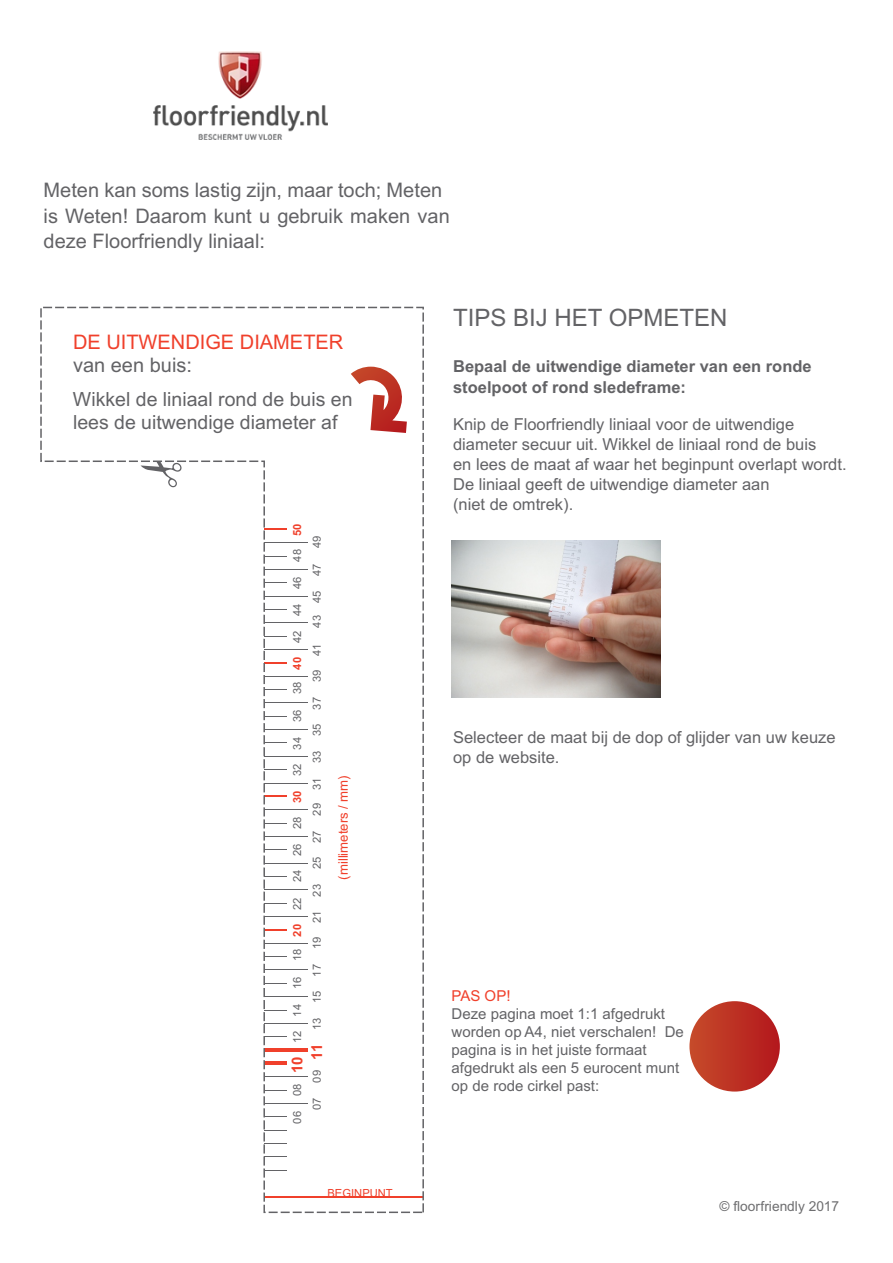
<style>
.page{position:relative;width:893px;height:1263px;background:#fff}
.page>*{position:absolute;margin:0;border:0;box-sizing:border-box;transform-origin:0 0}
.t1{font:24px "Arial";color:#636366}
.t2{font:20.1px/25.5px "Arial";color:#636366}
.t3{font:20.1px "Arial";color:#f0402b}
.t4{font:19.5px/22.8px "Arial";color:#636366}
.t5{font:16.5px/19.8px "Arial";color:#636366}
.t6{font:700 16.5px/21.3px "Arial";color:#636366}
.t7{font:15px/18px "Arial";color:#636366}
.t8{font:15px "Arial";color:#f0402b}
.t9{font:700 15px "Arial";color:#f0402b}
.t10{font:13.8px "Arial";color:#6e6e70}
.t11{font:13.2px "Arial";color:#f0402b}
.t12{font:11.25px "Arial";color:#636366}
.t13{font:11.25px "Arial";color:#f0402b}
.s1{font-weight:700;color:#f0402b}
.s2{font-weight:700;font-size:15px;color:#f0402b}
</style>
<div class="page">
<div style="left:689px;top:1001px;width:91px;height:90px;background:linear-gradient(to right,#c74f2f,#b4181d);border-radius:50%"></div>
<svg style="left:40px;top:307px;width:384px;height:906px"></svg>
<img style="left:452px;top:540px;width:209px;height:157px">
<img style="left:154px;top:51px;width:173px;height:89px">
<p class="t2" style="left:44px;top:179px;width:408px">Meten kan soms lastig zijn, maar toch; Meten is Weten! Daarom kunt u gebruik maken van deze Floorfriendly liniaal:</p>
<p class="t3" style="left:73px;top:334px;width:272px">DE UITWENDIGE DIAMETER</p>
<p class="t2" style="left:73px;top:354px;width:121px">van een buis:</p>
<p class="t4" style="left:73px;top:390px;width:281px">Wikkel de liniaal rond de buis en lees de uitwendige diameter af</p>
<p class="t12" style="left:293px;top:562px;width:40px;rotate:-90deg">48 <span class="s1">50</span></p>
<p class="t12" style="left:293px;top:589px;width:14px;rotate:-90deg">46</p>
<p class="t12" style="left:293px;top:616px;width:14px;rotate:-90deg">44</p>
<p class="t12" style="left:293px;top:643px;width:14px;rotate:-90deg">42</p>
<p class="t12" style="left:293px;top:694px;width:39px;rotate:-90deg">38 <span class="s1">40</span></p>
<p class="t12" style="left:293px;top:722px;width:14px;rotate:-90deg">36</p>
<p class="t12" style="left:293px;top:750px;width:14px;rotate:-90deg">34</p>
<p class="t12" style="left:293px;top:776px;width:14px;rotate:-90deg">32</p>
<p class="t12" style="left:293px;top:829px;width:40px;rotate:-90deg">28 <span class="s1">30</span></p>
<p class="t12" style="left:293px;top:856px;width:14px;rotate:-90deg">26</p>
<p class="t12" style="left:293px;top:882px;width:14px;rotate:-90deg">24</p>
<p class="t12" style="left:293px;top:910px;width:14px;rotate:-90deg">22</p>
<p class="t12" style="left:293px;top:961px;width:39px;rotate:-90deg">18 <span class="s1">20</span></p>
<p class="t12" style="left:293px;top:989px;width:14px;rotate:-90deg">16</p>
<p class="t12" style="left:293px;top:1017px;width:14px;rotate:-90deg">14</p>
<p class="t12" style="left:293px;top:1096px;width:66px;rotate:-90deg">08 <span class="s2">10</span> 12</p>
<p class="t12" style="left:293px;top:1123px;width:14px;rotate:-90deg">06</p>
<p class="t12" style="left:312px;top:548px;width:14px;rotate:-90deg">49</p>
<p class="t12" style="left:312px;top:576px;width:14px;rotate:-90deg">47</p>
<p class="t12" style="left:312px;top:627px;width:39px;rotate:-90deg">43 45</p>
<p class="t12" style="left:312px;top:656px;width:14px;rotate:-90deg">41</p>
<p class="t12" style="left:312px;top:682px;width:14px;rotate:-90deg">39</p>
<p class="t12" style="left:312px;top:710px;width:14px;rotate:-90deg">37</p>
<p class="t12" style="left:312px;top:736px;width:14px;rotate:-90deg">35</p>
<p class="t12" style="left:312px;top:763px;width:14px;rotate:-90deg">33</p>
<p class="t12" style="left:312px;top:790px;width:14px;rotate:-90deg">31</p>
<p class="t12" style="left:312px;top:815px;width:14px;rotate:-90deg">29</p>
<p class="t12" style="left:312px;top:843px;width:14px;rotate:-90deg">27</p>
<p class="t12" style="left:312px;top:869px;width:14px;rotate:-90deg">25</p>
<p class="t12" style="left:312px;top:896px;width:14px;rotate:-90deg">23</p>
<p class="t12" style="left:312px;top:923px;width:14px;rotate:-90deg">21</p>
<p class="t12" style="left:312px;top:949px;width:14px;rotate:-90deg">19</p>
<p class="t12" style="left:312px;top:977px;width:14px;rotate:-90deg">17</p>
<p class="t12" style="left:312px;top:1003px;width:14px;rotate:-90deg">15</p>
<p class="t12" style="left:312px;top:1030px;width:14px;rotate:-90deg">13</p>
<p class="t9" style="left:311px;top:1060px;width:17px;rotate:-90deg">11</p>
<p class="t12" style="left:312px;top:1110px;width:14px;rotate:-90deg">07</p>
<p class="t12" style="left:312px;top:1082px;width:14px;rotate:-90deg">09</p>
<p class="t11" style="left:338px;top:880px;width:106px;rotate:-90deg">(millimeters / mm)</p>
<p class="t13" style="left:327px;top:1188px;width:67px">BEGINPUNT</p>
<h1 class="t1" style="left:453px;top:309px;width:276px">TIPS BIJ HET OPMETEN</h1>
<p class="t6" style="left:453px;top:357px;width:360px">Bepaal de uitwendige diameter van een ronde stoelpoot of rond sledeframe:</p>
<p class="t5" style="left:453px;top:416px;width:395px">Knip de Floorfriendly liniaal voor de uitwendige diameter secuur uit. Wikkel de liniaal rond de buis<br>en lees de maat af waar het beginpunt overlapt wordt.<br>De liniaal geeft de uitwendige diameter aan<br>(niet de omtrek).</p>
<p class="t5" style="left:453px;top:729px;width:384px">Selecteer de maat bij de dop of glijder van uw keuze op de website.</p>
<p class="t8" style="left:452px;top:990px;width:60px">PAS OP!</p>
<p class="t7" style="left:452px;top:1006px;width:234px">Deze pagina moet 1:1 afgedrukt worden op A4, niet verschalen! De pagina is in het juiste formaat afgedrukt als een 5 eurocent munt op de rode cirkel past:</p>
<p class="t10" style="left:719px;top:1201px;width:121px">© floorfriendly 2017</p>
</div>
